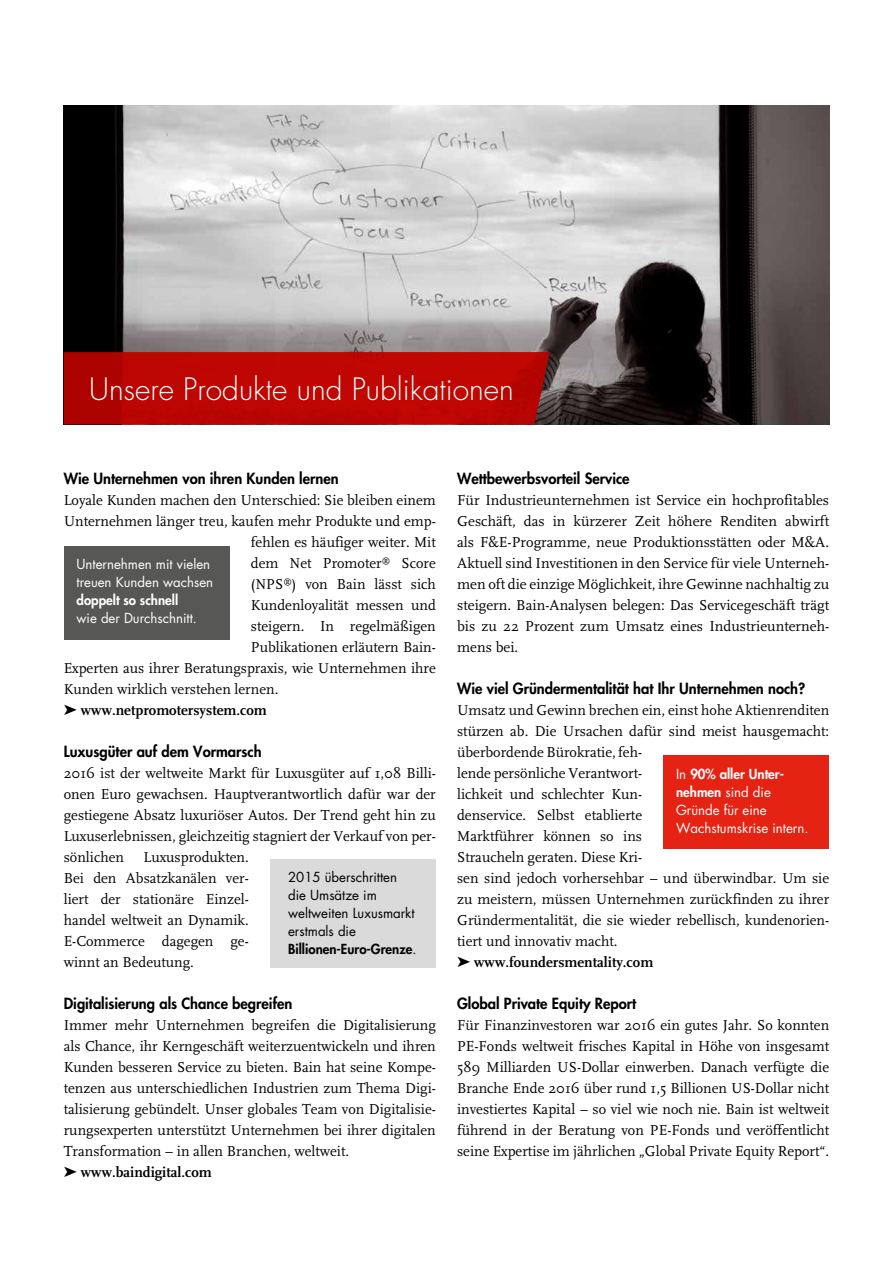
<style>
.page{position:relative;width:893px;height:1263px;background:#fff}
.page>*{position:absolute;margin:0;border:0;box-sizing:border-box;transform-origin:0 0}
.t1{font:300 30px "Futura";color:#fff}
.t2{font:15px/21px "Scala";color:#000;text-align:justify}
.t3{font:800 15px "Futura";color:#000}
.t4{font:700 15px "Scala";color:#000}
.t5{font:13.5px/18px "Futura";color:#fff}
.t6{font:13.5px/18px "Futura";color:#000}
.t7{font:800 13.5px "Futura";color:#fff}
.s1{font-weight:700}
.s2{font-weight:800}
</style>
<div class="page">
<img style="left:64px;top:106px;width:765px;height:318px">
<div style="left:64px;top:546px;width:166px;height:94px;background:#575756"></div>
<svg style="left:64px;top:352px;width:486px;height:72px;background:#b90602"></svg>
<div style="left:270px;top:859px;width:166px;height:109px;background:#dadada"></div>
<div style="left:663px;top:755px;width:166px;height:94px;background:#e42313"></div>
<h1 class="t1" style="left:89px;top:371px;width:426px">Unsere Produkte und Publikationen</h1>
<p class="t3" style="left:64px;top:468px;width:277px">Wie Unternehmen von ihren Kunden lernen</p>
<p class="t2" style="left:64px;top:489px;width:374px">Loyale Kunden machen den Unterschied: Sie bleiben einem</p>
<p class="t2" style="left:64px;top:510px;width:374px">Unternehmen länger treu, kaufen mehr Produkte und emp-</p>
<p class="t2" style="left:251px;top:531px;width:186px">fehlen es häufiger weiter. Mit</p>
<p class="t2" style="left:251px;top:552px;width:186px">dem Net Promoter<sup>®</sup> Score</p>
<p class="t2" style="left:251px;top:573px;width:186px">(NPS<sup>®</sup>) von Bain lässt sich</p>
<p class="t2" style="left:251px;top:594px;width:186px">Kundenloyalität messen und</p>
<p class="t2" style="left:251px;top:615px;width:186px">steigern. In regelmäßigen</p>
<p class="t2" style="left:251px;top:636px;width:186px">Publikationen erläutern Bain-</p>
<p class="t2" style="left:64px;top:657px;width:374px">Experten aus ihrer Beratungspraxis, wie Unternehmen ihre</p>
<p class="t2" style="left:64px;top:678px;width:216px">Kunden wirklich verstehen lernen.</p>
<p class="t4" style="left:64px;top:701px;width:205px">➤ www.netpromotersystem.com</p>
<p class="t3" style="left:64px;top:741px;width:199px">Luxusgüter auf dem Vormarsch</p>
<p class="t2" style="left:64px;top:762px;width:374px">2016 ist der weltweite Markt für Luxusgüter auf 1,08 Billi&shy;onen Euro gewachsen. Hauptverantwortlich dafür war der gestiegene Absatz luxuriöser Autos. Der Trend geht hin zu Luxuserlebnissen, gleichzeitig stagniert der Verkauf von per&shy;sönlichen</p>
<p class="t5" style="left:77px;top:555px;width:138px">Unternehmen mit vielen treuen Kunden wachsen</p>
<p class="t7" style="left:77px;top:591px;width:103px">doppelt so schnell</p>
<p class="t5" style="left:77px;top:609px;width:122px">wie der Durchschnitt.</p>
<p class="t2" style="left:64px;top:846px;width:186px;text-indent:80px">Luxusprodukten.<br>Bei den Absatzkanälen ver&shy;liert der stationäre Einzel&shy;handel weltweit an Dynamik.<br>E-Commerce dagegen ge&shy;winnt an Bedeutung.</p>
<p class="t3" style="left:64px;top:993px;width:230px">Digitalisierung als Chance begreifen</p>
<p class="t2" style="left:64px;top:1014px;width:374px;text-align:left">Immer mehr Unternehmen begreifen die Digitalisierung als Chance, ihr Kerngeschäft weiterzuentwickeln und ihren Kunden besseren Service zu bieten. Bain hat seine Kompe&shy;tenzen aus unterschiedlichen Industrien zum Thema Digi&shy;talisierung gebündelt. Unser globales Team von Digitalisie&shy;rungsexperten unterstützt Unternehmen bei ihrer digitalen Transformation – in allen Branchen, weltweit.<br>➤ <span class="s1">www.baindigital.com</span></p>
<p class="t6" style="left:288px;top:868px;width:130px">2015 überschritten die Umsätze im weltweiten Luxusmarkt erstmals die<br><span class="s2">Billionen-Euro-Grenze</span>.</p>
<p class="t3" style="left:457px;top:468px;width:174px">Wettbewerbsvorteil Service</p>
<p class="t2" style="left:457px;top:489px;width:374px">Für Industrieunternehmen ist Service ein hochprofitables Geschäft, das in kürzerer Zeit höhere Renditen abwirft als F&amp;E-Programme, neue Produktionsstätten oder M&amp;A.<br>Aktuell sind Investitionen in den Service für viele Unterneh&shy;men oft die einzige Möglichkeit, ihre Gewinne nachhaltig zu steigern. Bain-Analysen belegen: Das Servicegeschäft trägt bis zu 22 Prozent zum Umsatz eines Industrieunterneh&shy;mens bei.</p>
<p class="t3" style="left:457px;top:678px;width:350px">Wie viel Gründermentalität hat Ihr Unternehmen noch?</p>
<p class="t2" style="left:457px;top:699px;width:374px;text-align:left">Umsatz und Gewinn brechen ein, einst hohe Aktienrenditen stürzen ab. Die Ursachen dafür sind meist hausgemacht: überbordende Bürokratie, feh-<br>lende persönliche Verantwort-<br>lichkeit und schlechter Kun-<br>denservice. Selbst etablierte<br>Marktführer können so ins<br>Straucheln geraten. Diese Kri-<br>sen sind jedoch vorhersehbar – und überwindbar. Um sie zu meistern, müssen Unternehmen zurückfinden zu ihrer Gründermentalität, die sie wieder rebellisch, kundenorien&shy;tiert und innovativ macht.<br>➤ <span class="s1">www.foundersmentality.com</span></p>
<p class="t3" style="left:457px;top:993px;width:181px">Global Private Equity Report</p>
<p class="t2" style="left:457px;top:1014px;width:374px">Für Finanzinvestoren war 2016 ein gutes Jahr. So konnten PE-Fonds weltweit frisches Kapital in Höhe von insgesamt 589 Milliarden US-Dollar einwerben. Danach verfügte die Branche Ende 2016 über rund 1,5 Billionen US-Dollar nicht investiertes Kapital – so viel wie noch nie. Bain ist weltweit führend in der Beratung von PE-Fonds und veröffentlicht seine Expertise im jährlichen „Global Private Equity Report“.</p>
<p class="t5" style="left:676px;top:765px;width:134px">In <span class="s2">90% aller Unter&shy;nehmen</span> sind die<br>Gründe für eine<br>Wachstumskrise intern.</p>
</div>
